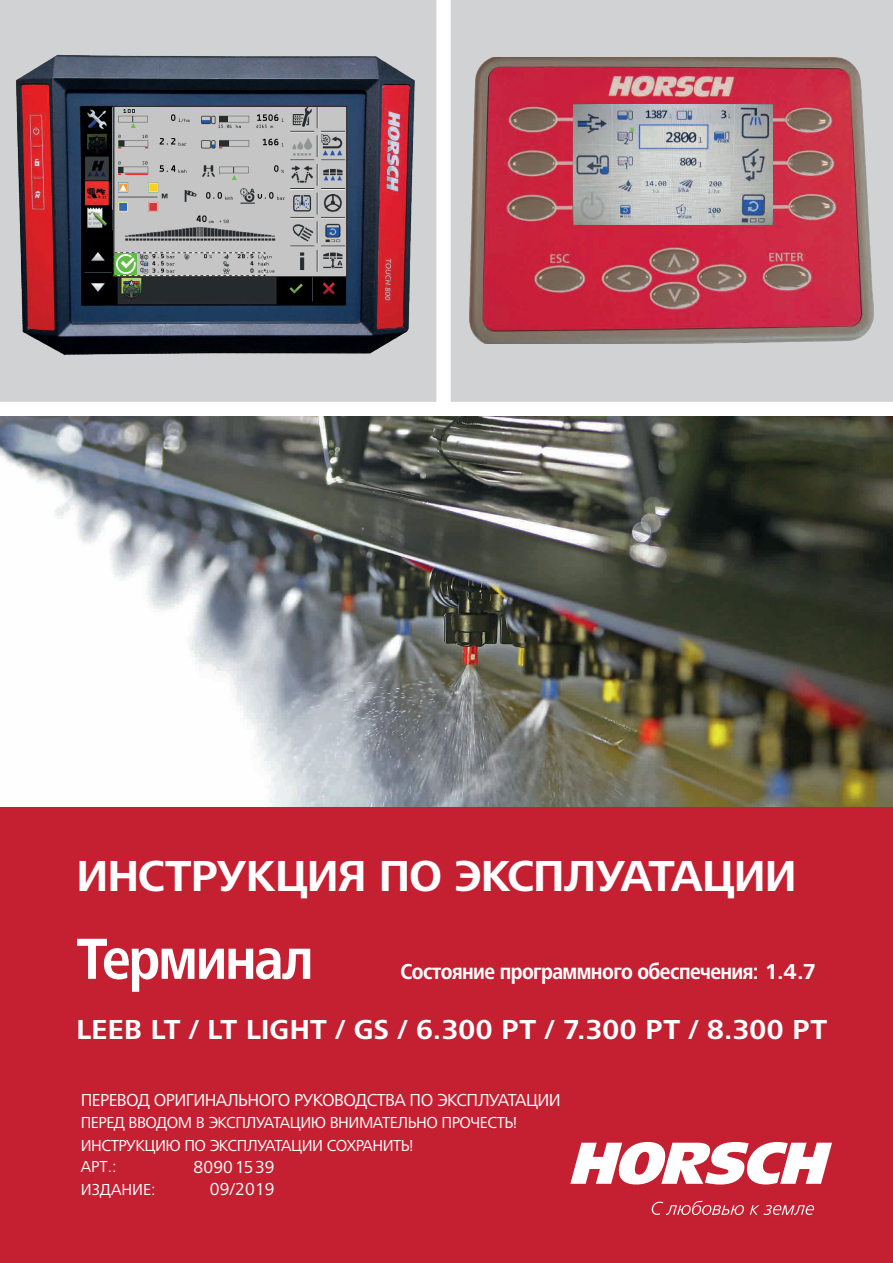
<style>
.page{position:relative;width:893px;height:1263px;background:#fff}
.page>*{position:absolute;margin:0;border:0;box-sizing:border-box;transform-origin:0 0}
.t1{font:700 60px "Frutiger Next LTW1 G";letter-spacing:-.035em;color:#fff;scale:.88 1}
.t2{font:700 45px "Frutiger Next LTW1 G";letter-spacing:-.02em;color:#fff}
.t3{font:700 28.5px "Frutiger Next LTW1 G";letter-spacing:.005em;color:#fff}
.t4{font:700 22.5px "Frutiger Next LTW1 G";letter-spacing:-.03em;color:#fff;scale:.88 1}
.text3{font:18px "Frutiger Next LTW1 G";letter-spacing:-.03em;color:#fff}
.text3-2{font:18px "Frutiger Next LTW1 G";letter-spacing:.01em;color:#fff}
.cover3{font:16.5px "Frutiger Next LTW1 G";letter-spacing:-.03em;color:#fff}
.cover3-2{font:16.5px "Frutiger Next LTW1 G";color:#fff}
</style>
<div class="page">
<div style="left:0;top:0;width:893px;height:417px;background:#d1d2d4"></div>
<div style="left:436px;top:0;width:15px;height:407px;background:#fff"></div>
<div style="left:0;top:402px;width:893px;height:14px;background:#fff"></div>
<img style="left:0;top:417px;width:893px;height:391px">
<img style="left:12px;top:50px;width:404px;height:312px">
<img style="left:470px;top:57px;width:404px;height:286px">
<img style="left:573px;top:104px;width:200px;height:120px">
<img style="left:116px;top:108px;width:229px;height:167px">
<div style="left:114px;top:106px;width:233px;height:171px;border:1px solid #231f20"></div>
<img style="left:115px;top:253px;width:22px;height:21px">
<div style="left:255px;top:185px;width:9px;height:9px;background:#c4c5c4"></div>
<div style="left:0;top:808px;width:893px;height:455px;background:#c42032"></div>
<svg style="left:570px;top:1142px;width:262px;height:42px"></svg>
<svg style="left:652px;top:1201px;width:92px;height:14px"></svg>
<svg style="left:750px;top:1205px;width:64px;height:10px"></svg>
<p class="t2" style="left:77px;top:851px;width:722px">ИНСТРУКЦИЯ ПО ЭКСПЛУАТАЦИИ</p>
<h1 class="t1" style="left:77px;top:924px;width:271px">Терминал</h1>
<h3 class="t4" style="left:401px;top:958px;width:474px">Состояние программного обеспечения: 1.4.7</h3>
<h3 class="t3" style="left:77px;top:1013px;width:752px">LEEB LT / LT LIGHT / GS / 6.300 PT / 7.300 PT / 8.300 PT</h3>
<p class="text3" style="left:81px;top:1089px;width:482px">ПЕРЕВОД ОРИГИНАЛЬНОГО РУКОВОДСТВА ПО ЭКСПЛУАТАЦИИ</p>
<p class="cover3" style="left:81px;top:1113px;width:438px">ПЕРЕД ВВОДОМ В ЭКСПЛУАТАЦИЮ ВНИМАТЕЛЬНО ПРОЧЕСТЬ!</p>
<p class="cover3" style="left:81px;top:1135px;width:334px">ИНСТРУКЦИЮ ПО ЭКСПЛУАТАЦИИ СОХРАНИТЬ!</p>
<p class="text3" style="left:210px;top:1179px;width:66px">09/2019</p>
<p class="text3-2" style="left:193px;top:1156px;width:83px">80901539</p>
<p class="cover3" style="left:81px;top:1157px;width:37px">АРТ.:</p>
<p class="cover3-2" style="left:81px;top:1180px;width:76px">ИЗДАНИЕ:</p>
</div>
